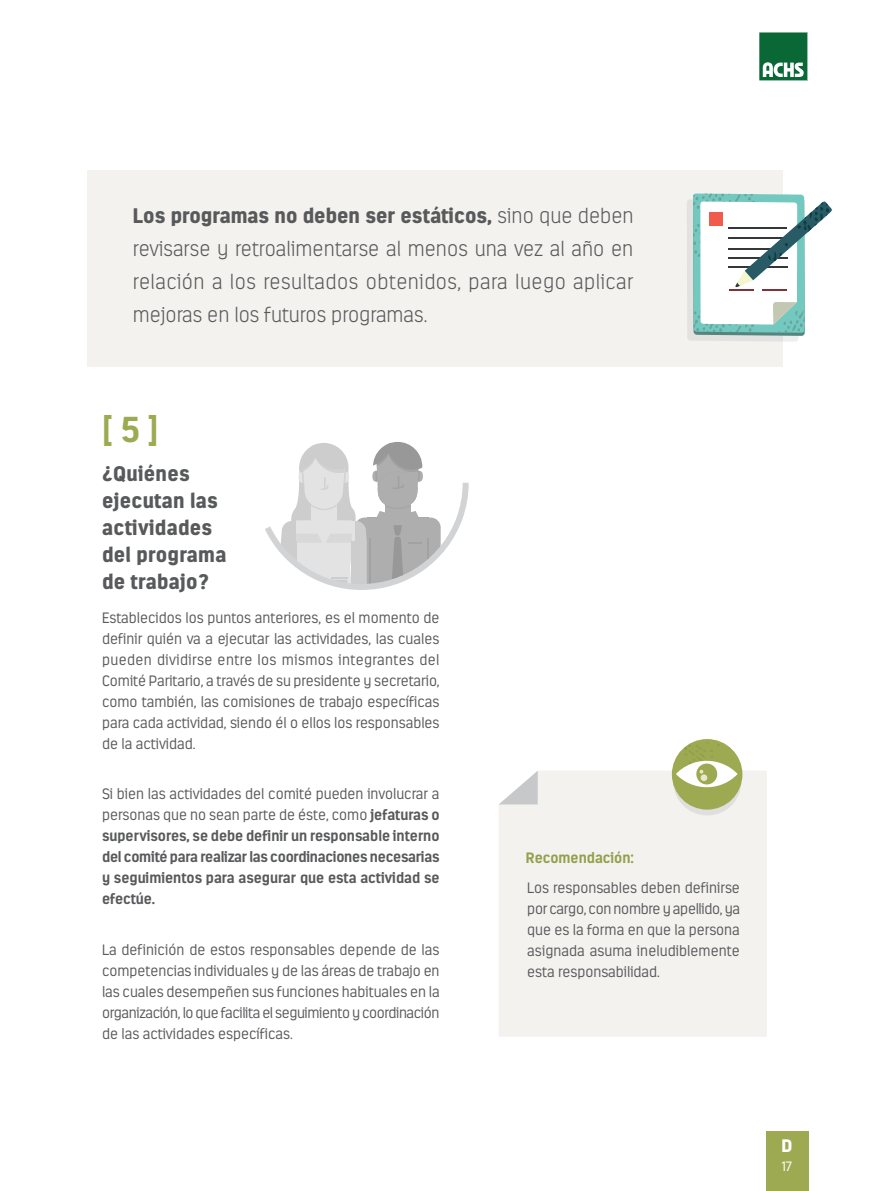
<style>
.page{position:relative;width:893px;height:1191px;background:#fff}
.page>*{position:absolute;margin:0;border:0;box-sizing:border-box;transform-origin:0 0}
.t1{font:700 36px "Estandar";color:#9eaa51}
.t2{font:200 21px/33px "Estandar";color:#58595b;text-align:justify}
.t3{font:900 21px/27px "Estandar";letter-spacing:.015em;color:#58595b}
.t4{font:900 18px "Estandar";color:#fff}
.t5{font:300 15px/21px "Estandar";color:#58595b;text-align:justify}
.t6{font:700 15px/21px "Estandar";color:#58595b;text-align:justify}
.t7{font:700 15px "Estandar";color:#949f4b}
.t8{font:300 13.5px "Estandar";color:#fff}
.s1{font-weight:900}
.s2{font-weight:300}
</style>
<div class="page">
<div style="left:766px;top:1131px;width:42px;height:60px;background:#9eaa51"></div>
<svg style="left:759px;top:32px;width:49px;height:49px;background:#3b865f"></svg>
<div style="left:87px;top:170px;width:696px;height:197px;background:#f3f2ef"></div>
<div style="left:499px;top:770px;width:268px;height:266px;background:#f3f2ef"></div>
<svg style="left:499px;top:770px;width:39px;height:34px"></svg>
<svg style="left:673px;top:748px;width:68px;height:67px"></svg>
<div style="left:672px;top:739px;width:70px;height:70px;background:#9eaa51;border-radius:50%"></div>
<svg style="left:676px;top:761px;width:62px;height:26px"></svg>
<div style="left:696px;top:763px;width:21px;height:21px;background:#9eaa51;border-radius:50%"></div>
<div style="left:701px;top:774px;width:6px;height:7px;background:#e9e8ce;border-radius:50%"></div>
<svg style="left:683px;top:742px;width:38px;height:31px"></svg>
<svg style="left:687px;top:193px;width:145px;height:149px"></svg>
<svg style="left:265px;top:442px;width:204px;height:148px"></svg>
<h2 class="t2" style="left:133px;top:199px;width:502px"><span class="s1">Los programas no deben ser estáticos,</span> sino que deben revisarse y retroalimentarse al menos una vez al año en relación a los resultados obtenidos, para luego aplicar mejoras en los futuros programas.</h2>
<h1 class="t1" style="left:102px;top:407px;width:58px">[ 5 ]</h1>
<h2 class="t3" style="left:102px;top:460px;width:126px">¿Quiénes ejecutan las actividades del programa de trabajo?</h2>
<p class="t5" style="left:102px;top:607px;width:339px">Establecidos los puntos anteriores, es el momento de definir quién va a ejecutar las actividades, las cuales pueden dividirse entre los mismos integrantes del Comité Paritario, a través de su presidente y secretario, como también, las comisiones de trabajo específicas para cada actividad, siendo él o ellos los responsables de la actividad.</p>
<p class="t6" style="left:102px;top:783px;width:339px"><span class="s2">Si bien las actividades del comité pueden involucrar a personas que no sean parte de éste, como</span> jefaturas o supervisores, se debe definir un responsable interno del comité para realizar las coordinaciones necesarias y seguimientos para asegurar que esta actividad se efectúe.</p>
<p class="t5" style="left:102px;top:939px;width:339px">La definición de estos responsables depende de las competencias individuales y de las áreas de trabajo en las cuales desempeñen sus funciones habituales en la organización, lo que facilita el seguimiento y coordinación de las actividades específicas.</p>
<p class="t7" style="left:526px;top:849px;width:110px">Recomendación:</p>
<p class="t5" style="left:527px;top:877px;width:214px">Los responsables deben definirse por cargo, con nombre y apellido, ya que es la forma en que la persona asignada asuma ineludiblemente esta responsabilidad.</p>
<p class="t4" style="left:781px;top:1134px;width:12px">D</p>
<p class="t8" style="left:782px;top:1158px;width:11px">17</p>
</div>
